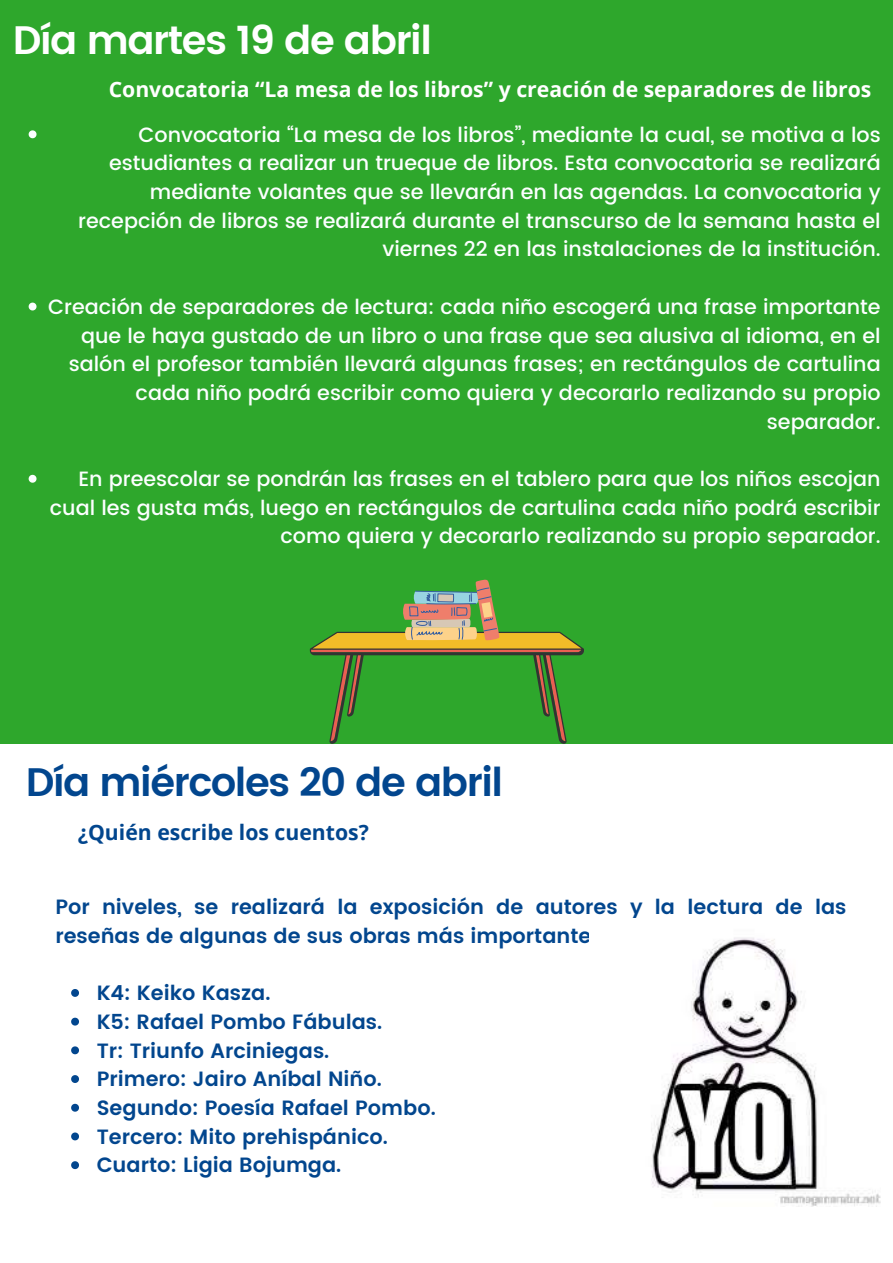
<style>
.page{position:relative;width:893px;height:1263px;background:#2ea72c}
.page>*{position:absolute;margin:0;border:0;box-sizing:border-box;transform-origin:0 0}
.t1{font:600 39.75px "Poppins";letter-spacing:-.035em;color:#02468e}
.t2{font:600 39.75px "Poppins";letter-spacing:-.035em;color:#fff}
.t3{font:700 21.23px "Open Sans";color:#fff}
.t4{font:700 21.23px "Open Sans";color:#02468e}
.t5{font:500 20.7px/28.7px "Poppins";color:#fcffff;text-align:right}
.t6{font:600 20.7px/28.7px "Poppins";color:#02468e}
</style>
<div class="page">
<div style="left:0;top:744px;width:893px;height:519px;background:#fff"></div>
<svg style="left:29px;top:130px;width:8px;height:8px"></svg>
<svg style="left:29px;top:303px;width:8px;height:7px"></svg>
<svg style="left:29px;top:475px;width:8px;height:8px"></svg>
<svg style="left:310px;top:579px;width:274px;height:165px"></svg>
<svg style="left:71px;top:989px;width:8px;height:8px"></svg>
<svg style="left:71px;top:1018px;width:8px;height:7px"></svg>
<svg style="left:71px;top:1046px;width:8px;height:8px"></svg>
<svg style="left:71px;top:1075px;width:8px;height:8px"></svg>
<svg style="left:71px;top:1104px;width:8px;height:8px"></svg>
<svg style="left:71px;top:1132px;width:8px;height:8px"></svg>
<svg style="left:71px;top:1161px;width:8px;height:8px"></svg>
<img style="left:651px;top:937px;width:230px;height:269px">
<h1 class="t2" style="left:13px;top:17px;width:420px">Día martes 19 de abril</h1>
<p class="t3" style="left:109px;top:75px;width:764px">Convocatoria “La mesa de los libros” y creación de separadores de libros</p>
<p class="t5" style="left:78px;top:120px;width:804px">Convocatoria “La mesa de los libros”, mediante la cual, se motiva a los estudiantes a realizar un trueque de libros. Esta convocatoria se realizará mediante volantes que se llevarán en las agendas. La convocatoria y recepción de libros se realizará durante el transcurso de la semana hasta el viernes 22 en las instalaciones de la institución.</p>
<p class="t5" style="left:48px;top:292px;width:834px">Creación de separadores de lectura: cada niño escogerá una frase importante que le haya gustado de un libro o una frase que sea alusiva al idioma, en el salón el profesor también llevará algunas frases; en rectángulos de cartulina cada niño podrá escribir como quiera y decorarlo realizando su propio separador.</p>
<p class="t5" style="left:50px;top:465px;width:832px">En preescolar se pondrán las frases en el tablero para que los niños escojan cual les gusta más, luego en rectángulos de cartulina cada niño podrá escribir como quiera y decorarlo realizando su propio separador.</p>
<h1 class="t1" style="left:26px;top:759px;width:479px">Día miércoles 20 de abril</h1>
<p class="t4" style="left:78px;top:817px;width:292px">¿Quién escribe los cuentos?</p>
<p class="t6" style="left:55px;top:893px;width:792px">Por niveles, se realizará la exposición de autores y la lectura de las reseñas de algunas de sus obras más importantes:</p>
<p class="t6" style="left:97px;top:979px;width:340px">K4: Keiko Kasza.<br>K5: Rafael Pombo Fábulas.<br>Tr: Triunfo Arciniegas.<br>Primero: Jairo Aníbal Niño.<br>Segundo: Poesía Rafael Pombo.<br>Tercero: Mito prehispánico.<br>Cuarto: Ligia Bojumga.</p>
</div>
